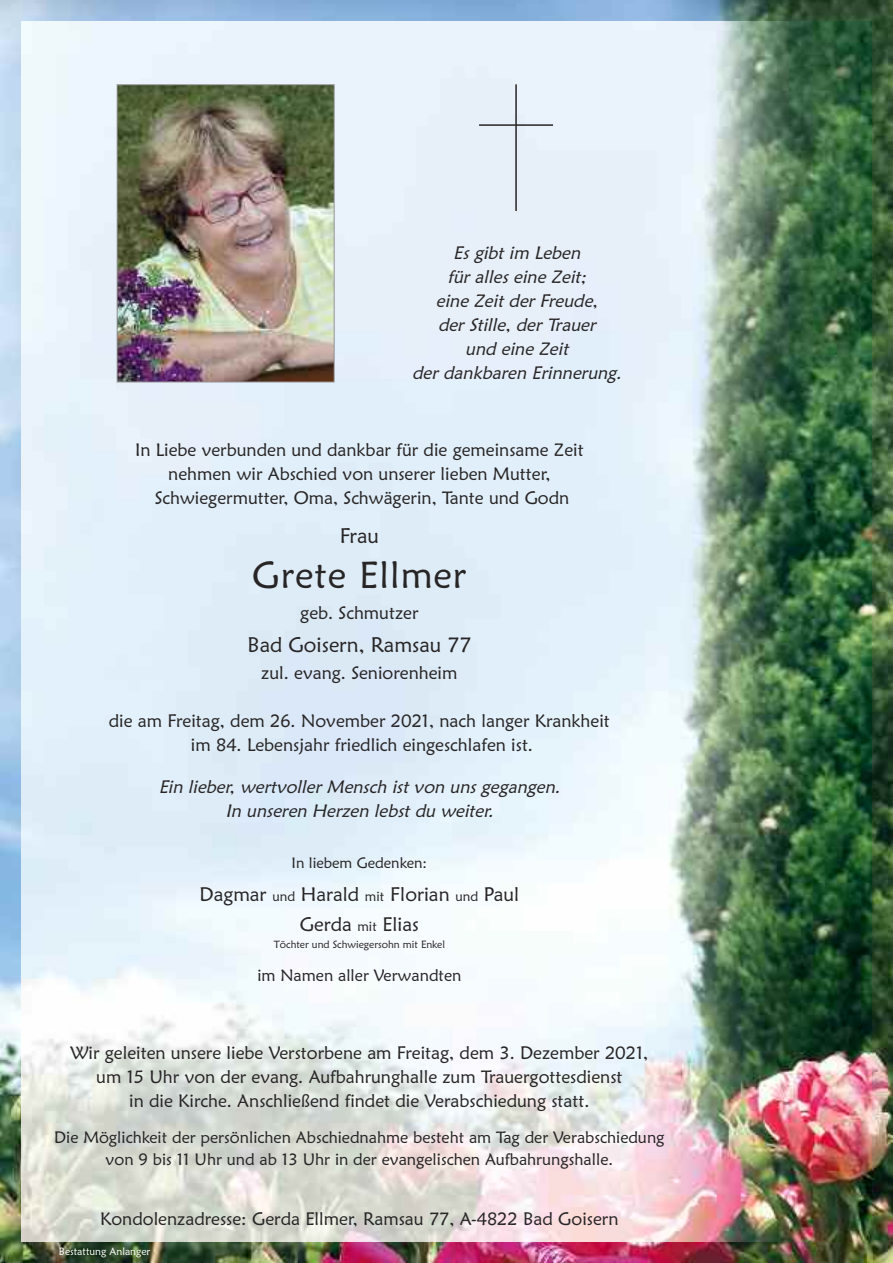
<style>
.page{position:relative;width:893px;height:1263px;background:#fff}
.page>*{position:absolute;margin:0;border:0;box-sizing:border-box;transform-origin:0 0}
.t1{font:37.5px "Maiandra GD";letter-spacing:.025em;color:#272526}
.t2{font:21px "Maiandra GD";color:#272526}
.t3{font:19.5px/30px "Maiandra GD";color:#272526;text-align:center}
.t4{font:18px/24px "Maiandra GD";color:#272526;text-align:center}
.t5{font:italic 18px/24px "Maiandra GD";color:#272526;text-align:center}
.t6{font:16.5px/22.5px "Maiandra GD";color:#272526;text-align:center}
.t7{font:15px "Maiandra GD";color:#272526}
.t8{font:10.5px "Maiandra GD";color:#272526}
.t9{font:10.5px "Maiandra GD";color:#fff}
.s1{font-size:13.5px}
</style>
<div class="page">
<img style="left:0;top:0;width:893px;height:1263px">
<img style="left:21px;top:21px;width:851px;height:1221px">
<img style="left:119px;top:86px;width:214px;height:294px">
<div style="left:117px;top:84px;width:218px;height:298px;border:1px solid #939293"></div>
<hr style="left:515px;top:84px;width:2px;height:127px;background:#272526">
<hr style="left:479px;top:124px;width:74px;height:2px;background:#272526">
<p class="t5" style="left:412px;top:241px;width:215px">Es gibt im Leben<br>für alles eine Zeit;<br>eine Zeit der Freude,<br>der Stille, der Trauer<br>und eine Zeit<br>der dankbaren Erinnerung.</p>
<p class="t4" style="left:135px;top:438px;width:450px">In Liebe verbunden und dankbar für die gemeinsame Zeit nehmen wir Abschied von unserer lieben Mutter,<br>Schwiegermutter, Oma, Schwägerin, Tante und Godn</p>
<p class="t2" style="left:340px;top:523px;width:41px">Frau</p>
<h1 class="t1" style="left:252px;top:553px;width:216px">Grete Ellmer</h1>
<p class="t4" style="left:300px;top:601px;width:120px">geb. Schmutzer</p>
<p class="t2" style="left:247px;top:633px;width:226px">Bad Goisern, Ramsau 77</p>
<p class="t4" style="left:261px;top:661px;width:198px">zul. evang. Seniorenheim</p>
<p class="t4" style="left:109px;top:709px;width:502px">die am Freitag, dem 26. November 2021, nach langer Krankheit im 84. Lebensjahr friedlich eingeschlafen ist.</p>
<p class="t5" style="left:159px;top:775px;width:407px">Ein lieber, wertvoller Mensch ist von uns gegangen.<br>In unseren Herzen lebst du weiter.</p>
<p class="t7" style="left:292px;top:854px;width:137px">In liebem Gedenken:</p>
<p class="t3" style="left:200px;top:880px;width:321px">Dagmar <span class="s1">und</span> Harald <span class="s1">mit</span> Florian <span class="s1">und</span> Paul<br>Gerda <span class="s1">mit</span> Elias</p>
<p class="t8" style="left:274px;top:938px;width:173px">Töchter und Schwiegersohn mit Enkel</p>
<p class="t6" style="left:257px;top:964px;width:206px">im Namen aller Verwandten</p>
<p class="t4" style="left:70px;top:1041px;width:580px">Wir geleiten unsere liebe Verstorbene am Freitag, dem 3. Dezember 2021, um 15 Uhr von der evang. Aufbahrunghalle zum Trauergottesdienst<br>in die Kirche. Anschließend findet die Verabschiedung statt.</p>
<p class="t6" style="left:54px;top:1126px;width:612px">Die Möglichkeit der persönlichen Abschiednahme besteht am Tag der Verabschiedung von 9 bis 11 Uhr und ab 13 Uhr in der evangelischen Aufbahrungshalle.</p>
<p class="t4" style="left:100px;top:1207px;width:520px">Kondolenzadresse: Gerda Ellmer, Ramsau 77, A-4822 Bad Goisern</p>
<p class="t9" style="left:59px;top:1245px;width:93px">Bestattung Anlanger</p>
</div>
